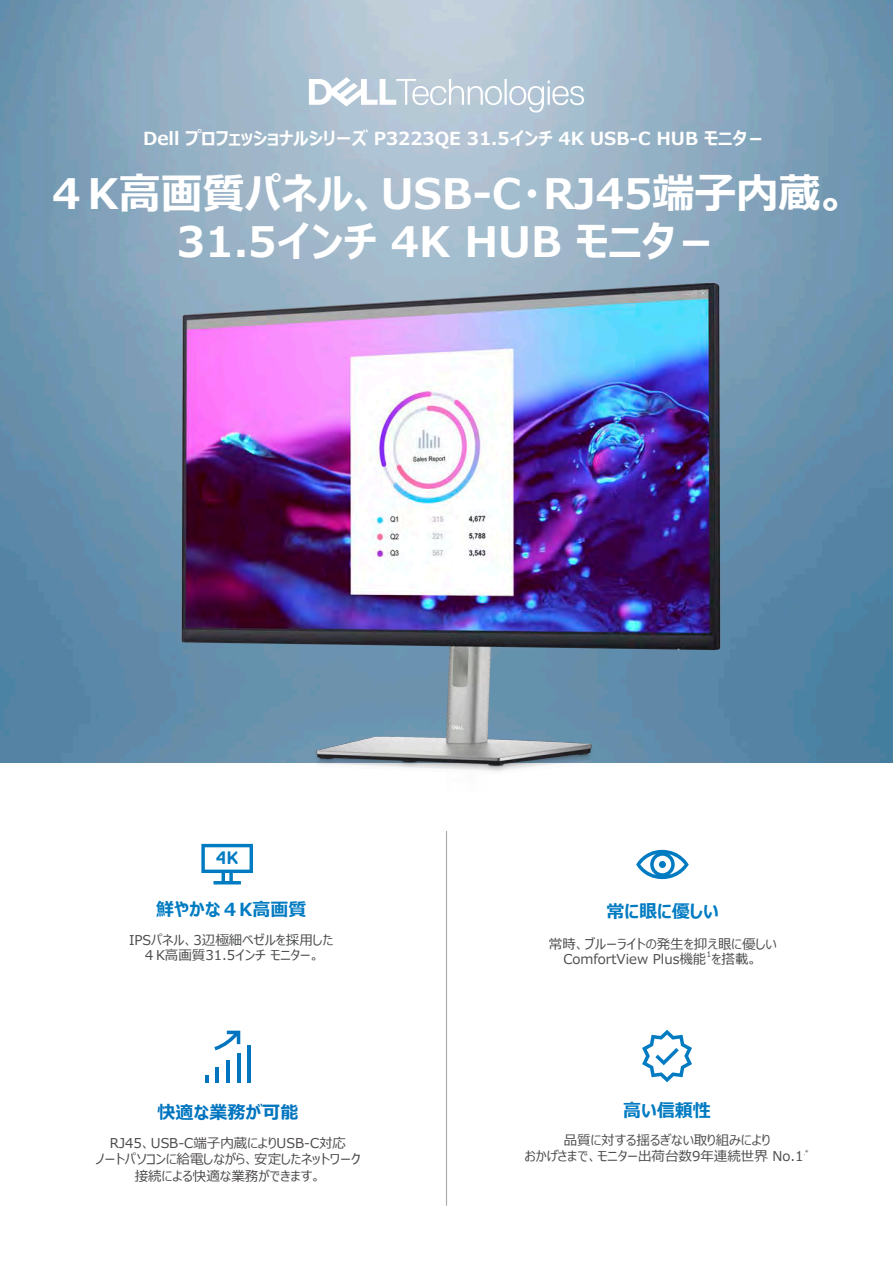
<style>
.page{position:relative;width:893px;height:1263px;background:#fff}
.page>*{position:absolute;margin:0;border:0;box-sizing:border-box;transform-origin:0 0}
.t1{font:700 42px/48px "Meiryo UI";color:#fff;text-align:center}
.t2{font:700 18px "Meiryo UI";color:#fff}
.t3{font:700 18px "Meiryo UI";color:#007bc2}
.t4{font:700 18px "Meiryo UI";color:#0074bf}
.t5{font:700 18px "Meiryo UI";color:#007bc2}
.t6{font:700 18px "Dell Replica";color:#007bc2}
.t7{font:13.5px/16.2px "Meiryo UI";color:#4b4c4d;text-align:center}
.t8{font:13.5px/16.2px "Meiryo UI";color:#4c4948;text-align:center}
.t9{font:300 7.8px "Dell Replica";color:#4b4c4d}
.t10{font:7.8px "Meiryo UI";color:#4b4c4d}
.s1{font-style:inherit}
</style>
<div class="page">
<img style="left:0;top:0;width:893px;height:763px">
<img style="left:84px;top:131px;width:723px;height:640px">
<svg style="left:309px;top:77px;width:275px;height:36px"></svg>
<hr style="left:446px;top:831px;width:1px;height:375px;background:#a8a9ad">
<svg style="left:201px;top:844px;width:52px;height:40px"></svg>
<svg style="left:642px;top:1030px;width:50px;height:52px"></svg>
<hr style="left:247px;top:1046px;width:4px;height:37px;background:#0074bf">
<hr style="left:237px;top:1053px;width:3px;height:30px;background:#0074bf">
<hr style="left:226px;top:1060px;width:4px;height:23px;background:#0074bf">
<hr style="left:216px;top:1068px;width:3px;height:15px;background:#0074bf">
<svg style="left:205px;top:1075px;width:4px;height:8px"></svg>
<svg style="left:214px;top:1031px;width:26px;height:19px"></svg>
<svg style="left:636px;top:850px;width:53px;height:29px"></svg>
<p class="t2" style="left:143px;top:126px;width:623px">Dell プロフェッショナルシリーズ P322<span class="s1">3</span>QE 31.5インチ 4K USB-C HUB モニタ－</p>
<p class="t1" style="left:46px;top:172px;width:804px">４K高画質パネル、USB-C・RJ45端子内蔵。<br>31.5インチ 4K HUB モニタ－</p>
<p class="t6" style="left:216px;top:848px;width:23px">4K</p>
<h2 class="t3" style="left:156px;top:897px;width:152px">鮮やかな４K高画質</h2>
<p class="t7" style="left:129px;top:933px;width:206px;line-height:15.1px">IPSパネル、3辺極細ベゼルを採用した<br>４K高画質31.5インチ モニター。</p>
<h2 class="t4" style="left:157px;top:1100px;width:143px">快適な業務が可能</h2>
<p class="t8" style="left:95px;top:1136px;width:266px">RJ45、USB-C端子内蔵によりUSB-C対応<br>ノートパソコンに給電しながら、安定したネットワーク接続による快適な業務ができます。</p>
<h2 class="t3" style="left:606px;top:898px;width:114px">常に眼に優しい</h2>
<p class="t7" style="left:549px;top:937px;width:229px;line-height:15.5px">常時、ブルーライトの発生を抑え眼に優しい<br>ComfortView Plus機能を搭載。</p>
<p class="t10" style="left:706px;top:949px;width:6px">1</p>
<h2 class="t5" style="left:623px;top:1097px;width:89px">高い信頼性</h2>
<p class="t7" style="left:525px;top:1133px;width:280px">品質に対する揺るぎない取り組みにより<br>おかげさまで、モニター出荷台数9年連続世界 No.1</p>
<p class="t9" style="left:804px;top:1148px;width:7px">.*</p>
</div>
